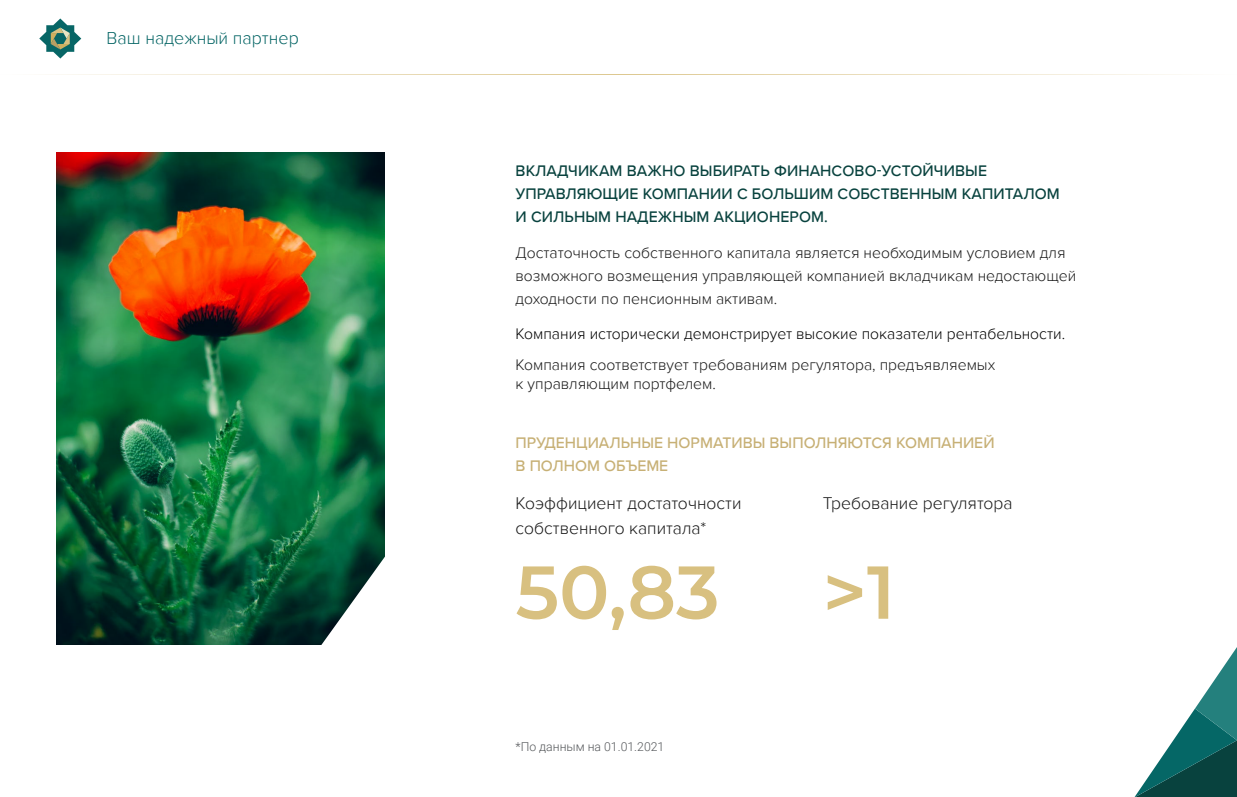
<style>
.page{position:relative;width:1237px;height:797px;background:#fff}
.page>*{position:absolute;margin:0;border:0;box-sizing:border-box;transform-origin:0 0}
.t1{font:600 74.73px "Montserrat";color:#d8c080}
.t2{font:300 17.85px "Proxima Nova";color:#076666}
.t3{font:300 17.5px/24.5px "Proxima Nova";color:#191919}
.t4{font:300 15.75px/22.8px "Proxima Nova";color:#191919}
.t5{font:500 15.75px/22.8px "Proxima Nova";letter-spacing:.005em;color:#08423e}
.t6{font:300 15.75px "Proxima Nova";color:#000}
.t7{font:500 15.75px/22.8px "Proxima Nova";color:#c7b075}
.t8{font:300 12.25px "Roboto";color:#55585b}
</style>
<div class="page">
<svg style="left:1135px;top:647px;width:102px;height:149px"></svg>
<svg style="left:39px;top:18px;width:42px;height:40px"></svg>
<svg style="left:56px;top:74px;width:1125px;height:1px"></svg>
<img style="left:56px;top:152px;width:329px;height:492px">
<svg style="left:314px;top:549px;width:71px;height:96px"></svg>
<p class="t2" style="left:107px;top:25px;width:194px">Ваш надежный партнер</p>
<p class="t5" style="left:516px;top:159px;width:546px">ВКЛАДЧИКАМ ВАЖНО ВЫБИРАТЬ ФИНАНСОВО-УСТОЙЧИВЫЕ<br>УПРАВЛЯЮЩИЕ КОМПАНИИ С БОЛЬШИМ СОБСТВЕННЫМ КАПИТАЛОМ<br>И СИЛЬНЫМ НАДЕЖНЫМ АКЦИОНЕРОМ.</p>
<p class="t4" style="left:516px;top:241px;width:562px">Достаточность собственного капитала является необходимым условием для возможного возмещения управляющей компанией вкладчикам недостающей доходности по пенсионным активам.</p>
<p class="t6" style="left:516px;top:322px;width:551px">Компания исторически демонстрирует высокие показатели рентабельности.</p>
<p class="t4" style="left:516px;top:354px;width:481px;line-height:18.9px">Компания соответствует требованиям регулятора, предъявляемых к управляющим портфелем.</p>
<p class="t7" style="left:516px;top:431px;width:480px">ПРУДЕНЦИАЛЬНЫЕ НОРМАТИВЫ ВЫПОЛНЯЮТСЯ КОМПАНИЕЙ<br>В ПОЛНОМ ОБЪЕМЕ</p>
<p class="t3" style="left:516px;top:490px;width:227px">Коэффициент достаточности собственного капитала*</p>
<h1 class="t1" style="left:516px;top:539px;width:205px">50,83</h1>
<p class="t8" style="left:516px;top:738px;width:150px">*По данным на 01.01.2021</p>
<p class="t3" style="left:823px;top:490px;width:191px">Требование регулятора</p>
<h1 class="t1" style="left:823px;top:539px;width:74px">&gt;1</h1>
</div>
